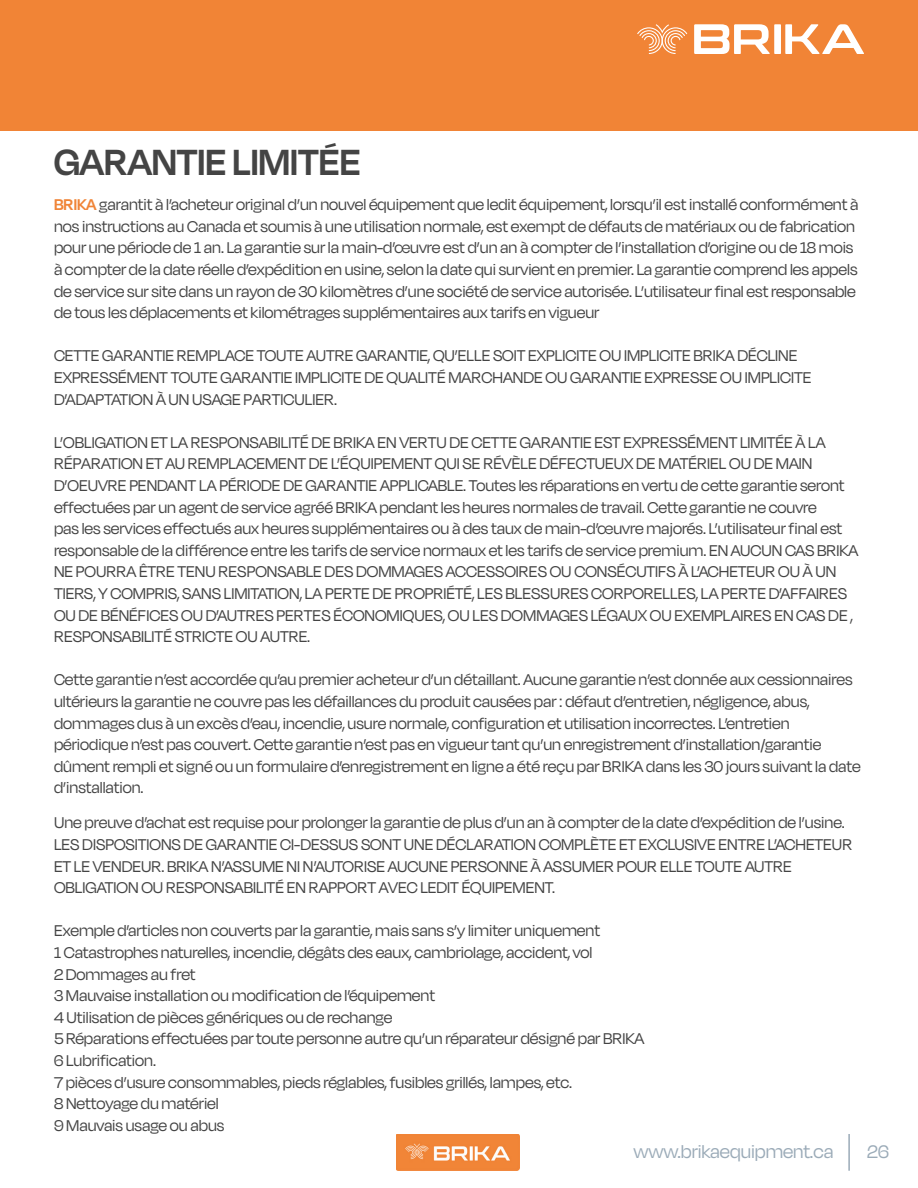
<style>
.page{position:relative;width:918px;height:1188px;background:#fff}
.page>*{position:absolute;margin:0;border:0;box-sizing:border-box;transform-origin:0 0}
.t1{font:600 42px "Degular Display";color:#444}
.t2{font:21px "Degular Display";color:#9babb8}
.t3{font:18px/21.6px "Degular Display";color:#444}
.s1{font-weight:600;color:#f08538}
</style>
<div class="page">
<div style="left:0;top:0;width:918px;height:130px;background:#f18436"></div>
<img style="left:397px;top:1134px;width:123px;height:37px">
<hr style="left:848px;top:1134px;width:2px;height:37px;background:#9babb8">
<svg style="left:694px;top:24px;width:76px;height:30px"></svg>
<div style="left:774px;top:24px;width:7px;height:30px;background:#fff"></div>
<svg style="left:785px;top:24px;width:79px;height:30px"></svg>
<svg style="left:637px;top:24px;width:50px;height:30px"></svg>
<p class="t1" style="left:54px;top:138px;width:308px">GARANTIE LIMITÉE</p>
<p class="t3" style="left:54px;top:193px;width:806px"><span class="s1">BRIKA</span> garantit à l’acheteur original d’un nouvel équipement que ledit équipement, lorsqu’il est installé conformément à nos instructions au Canada et soumis à une utilisation normale, est exempt de défauts de matériaux ou de fabrication pour une période de 1 an. La garantie sur la main-d’œuvre est d’un an à compter de l’installation d’origine ou de 18 mois à compter de la date réelle d’expédition en usine, selon la date qui survient en premier. La garantie comprend les appels de service sur site dans un rayon de 30 kilomètres d’une société de service autorisée. L’utilisateur final est responsable de tous les déplacements et kilométrages supplémentaires aux tarifs en vigueur</p>
<p class="t3" style="left:54px;top:345px;width:759px">CETTE GARANTIE REMPLACE TOUTE AUTRE GARANTIE, QU’ELLE SOIT EXPLICITE OU IMPLICITE BRIKA DÉCLINE<br>EXPRESSÉMENT TOUTE GARANTIE IMPLICITE DE QUALITÉ MARCHANDE OU GARANTIE EXPRESSE OU IMPLICITE<br>D’ADAPTATION À UN USAGE PARTICULIER.</p>
<p class="t3" style="left:54px;top:431px;width:806px">L’OBLIGATION ET LA RESPONSABILITÉ DE BRIKA EN VERTU DE CETTE GARANTIE EST EXPRESSÉMENT LIMITÉE À LA RÉPARATION ET AU REMPLACEMENT DE L’ÉQUIPEMENT QUI SE RÉVÈLE DÉFECTUEUX DE MATÉRIEL OU DE MAIN D’OEUVRE PENDANT LA PÉRIODE DE GARANTIE APPLICABLE. Toutes les réparations en vertu de cette garantie seront effectuées par un agent de service agréé BRIKA pendant les heures normales de travail. Cette garantie ne couvre<br>pas les services effectués aux heures supplémentaires ou à des taux de main-d’œuvre majorés. L’utilisateur final est responsable de la différence entre les tarifs de service normaux et les tarifs de service premium. EN AUCUN CAS BRIKA NE POURRA ÊTRE TENU RESPONSABLE DES DOMMAGES ACCESSOIRES OU CONSÉCUTIFS À L’ACHETEUR OU À UN TIERS, Y COMPRIS, SANS LIMITATION, LA PERTE DE PROPRIÉTÉ, LES BLESSURES CORPORELLES, LA PERTE D’AFFAIRES OU DE BÉNÉFICES OU D’AUTRES PERTES ÉCONOMIQUES, OU LES DOMMAGES LÉGAUX OU EXEMPLAIRES EN CAS DE , RESPONSABILITÉ STRICTE OU AUTRE.</p>
<p class="t3" style="left:54px;top:669px;width:808px">Cette garantie n’est accordée qu’au premier acheteur d’un détaillant. Aucune garantie n’est donnée aux cessionnaires ultérieurs la garantie ne couvre pas les défaillances du produit causées par : défaut d’entretien, négligence, abus, dommages dus à un excès d’eau, incendie, usure normale, configuration et utilisation incorrectes. L’entretien périodique n’est pas couvert. Cette garantie n’est pas en vigueur tant qu’un enregistrement d’installation/garantie dûment rempli et signé ou un formulaire d’enregistrement en ligne a été reçu par BRIKA dans les 30 jours suivant la date d’installation.</p>
<p class="t3" style="left:54px;top:812px;width:800px">Une preuve d’achat est requise pour prolonger la garantie de plus d’un an à compter de la date d’expédition de l’usine.<br>LES DISPOSITIONS DE GARANTIE CI-DESSUS SONT UNE DÉCLARATION COMPLÈTE ET EXCLUSIVE ENTRE L’ACHETEUR ET LE VENDEUR. BRIKA N’ASSUME NI N’AUTORISE AUCUNE PERSONNE À ASSUMER POUR ELLE TOUTE AUTRE OBLIGATION OU RESPONSABILITÉ EN RAPPORT AVEC LEDIT ÉQUIPEMENT.</p>
<p class="t3" style="left:54px;top:920px;width:548px">Exemple d’articles non couverts par la garantie, mais sans s’y limiter uniquement</p>
<p class="t3" style="left:54px;top:941px;width:540px">1 Catastrophes naturelles, incendie, dégâts des eaux, cambriolage, accident, vol</p>
<p class="t3" style="left:54px;top:963px;width:143px">2 Dommages au fret</p>
<p class="t3" style="left:54px;top:984px;width:383px">3 Mauvaise installation ou modification de l’équipement</p>
<p class="t3" style="left:54px;top:1006px;width:340px">4 Utilisation de pièces génériques ou de rechange</p>
<p class="t3" style="left:54px;top:1028px;width:592px">5 Réparations effectuées par toute personne autre qu’un réparateur désigné par BRIKA</p>
<p class="t3" style="left:54px;top:1049px;width:104px">6 Lubrification.</p>
<p class="t3" style="left:54px;top:1071px;width:520px">7 pièces d’usure consommables, pieds réglables, fusibles grillés, lampes, etc.</p>
<p class="t3" style="left:54px;top:1092px;width:166px">8 Nettoyage du matériel</p>
<p class="t3" style="left:54px;top:1114px;width:172px">9 Mauvais usage ou abus</p>
<p class="t2" style="left:634px;top:1139px;width:201px">www.brikaequipment.ca</p>
<p class="t2" style="left:867px;top:1139px;width:23px">26</p>
</div>
